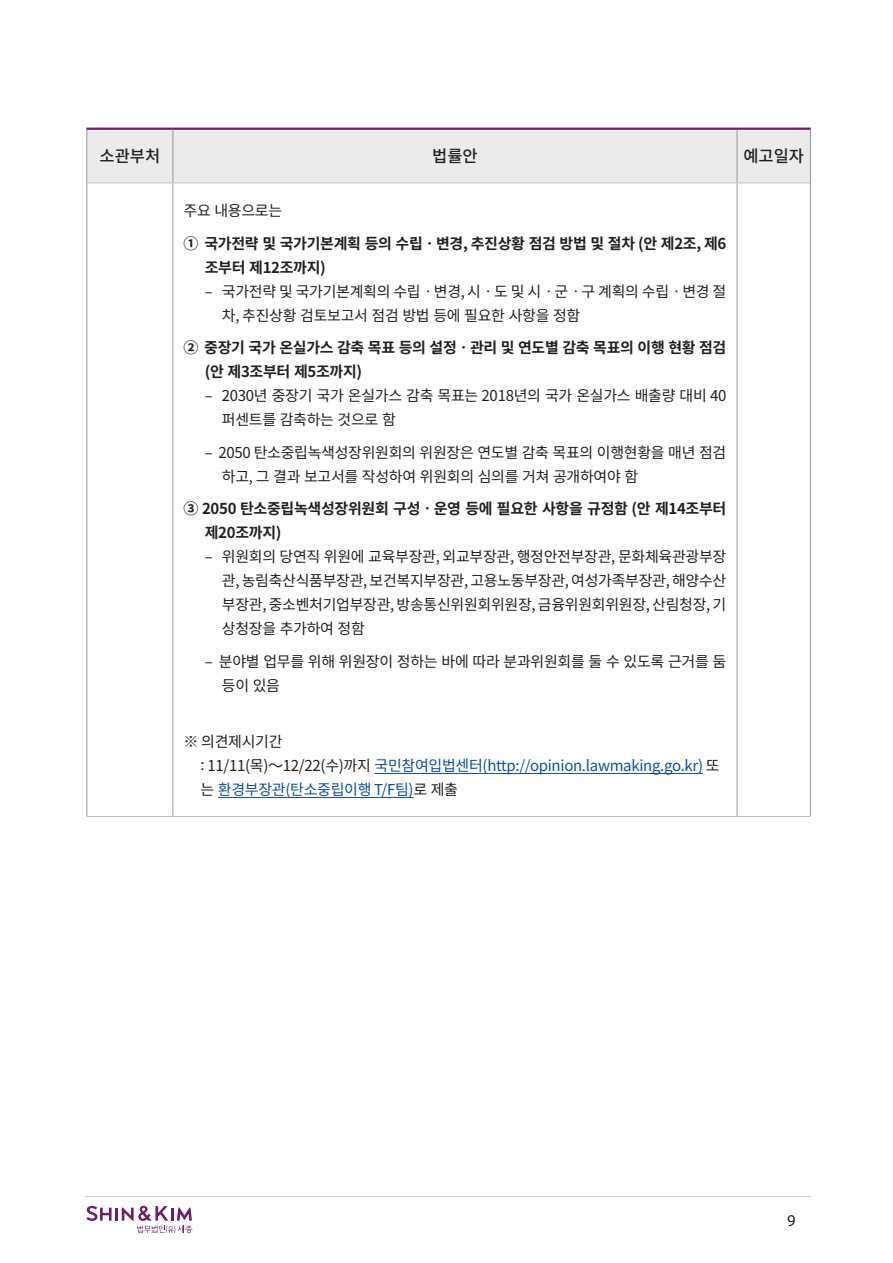
<style>
.page{position:relative;width:893px;height:1263px;background:#fff}
.page>*{position:absolute;margin:0;border:0;box-sizing:border-box;transform-origin:0 0}
.t1{font:500 16.5px "Noto Sans CJ Kkr";color:#231f20}
.t2{font:16.5px "Myriad Pro";color:#231f20}
.t3{font:15px/24px "Noto Sans CJ Kkr";letter-spacing:-.02em;color:#231f20}
.t4{font:700 15px/24px "Noto Sans CJ Kkr";letter-spacing:-.02em;color:#231f20}
.t5{font:15px/24px "Noto Sans CJ Kkr";letter-spacing:-.02em;color:#0e4d9d}
.s1{color:#231f20}
</style>
<div class="page">
<svg style="left:86px;top:1206px;width:107px;height:27px"></svg>
<hr style="left:85px;top:1196px;width:726px;height:1px;background:#d2d2d2">
<div style="left:87px;top:130px;width:723px;height:53px;background:#ebebec"></div>
<hr style="left:86px;top:816px;width:87px;height:1px;background:#bfbfbf">
<hr style="left:173px;top:816px;width:564px;height:1px;background:#bfbfbf">
<hr style="left:86px;top:128px;width:87px;height:2px;background:#6a2068">
<hr style="left:173px;top:128px;width:564px;height:2px;background:#6a2068">
<hr style="left:737px;top:128px;width:74px;height:2px;background:#6a2068">
<hr style="left:86px;top:130px;width:1px;height:53px;background:#939598">
<hr style="left:173px;top:130px;width:1px;height:53px;background:#939598">
<hr style="left:737px;top:130px;width:1px;height:53px;background:#939598">
<hr style="left:810px;top:130px;width:1px;height:53px;background:#939598">
<hr style="left:86px;top:183px;width:1px;height:633px;background:#939598">
<hr style="left:173px;top:183px;width:1px;height:633px;background:#939598">
<hr style="left:737px;top:183px;width:1px;height:633px;background:#939598">
<hr style="left:810px;top:183px;width:1px;height:633px;background:#939598">
<hr style="left:87px;top:183px;width:86px;height:1px;background:#bfbfbf">
<hr style="left:173px;top:183px;width:564px;height:1px;background:#bfbfbf">
<hr style="left:737px;top:183px;width:73px;height:1px;background:#bfbfbf">
<hr style="left:737px;top:816px;width:74px;height:1px;background:#bfbfbf">
<hr style="left:375px;top:773px;width:328px;height:1px;background:#0e4d9d">
<hr style="left:218px;top:797px;width:195px;height:1px;background:#0e4d9d">
<p class="t1" style="left:100px;top:147px;width:62px">소관부처</p>
<p class="t1" style="left:432px;top:147px;width:47px">법률안</p>
<p class="t1" style="left:743px;top:147px;width:62px">예고일자</p>
<p class="t3" style="left:184px;top:199px;width:100px">주요 내용으로는</p>
<p class="t4" style="left:205px;top:231px;width:523px;text-indent:-21px">① 국가전략 및 국가기본계획 등의 수립ㆍ변경, 추진상황 점검 방법 및 절차 (안 제2조, 제6 조부터 제12조까지)</p>
<p class="t3" style="left:222px;top:279px;width:506px;text-indent:-17px">– 국가전략 및 국가기본계획의 수립ㆍ변경, 시ㆍ도 및 시ㆍ군ㆍ구 계획의 수립ㆍ변경 절 차, 추진상황 검토보고서 점검 방법 등에 필요한 사항을 정함</p>
<p class="t4" style="left:205px;top:336px;width:523px;text-indent:-21px">② 중장기 국가 온실가스 감축 목표 등의 설정ㆍ관리 및 연도별 감축 목표의 이행 현황 점검 (안 제3조부터 제5조까지)</p>
<p class="t3" style="left:222px;top:384px;width:506px;text-indent:-17px">– 2030년 중장기 국가 온실가스 감축 목표는 2018년의 국가 온실가스 배출량 대비 40 퍼센트를 감축하는 것으로 함</p>
<p class="t3" style="left:222px;top:440px;width:506px;text-indent:-17px">– 2050 탄소중립녹색성장위원회의 위원장은 연도별 감축 목표의 이행현황을 매년 점검 하고, 그 결과 보고서를 작성하여 위원회의 심의를 거쳐 공개하여야 함</p>
<p class="t4" style="left:205px;top:497px;width:523px;text-indent:-21px">③ 2050 탄소중립녹색성장위원회 구성ㆍ운영 등에 필요한 사항을 규정함 (안 제14조부터 제20조까지)</p>
<p class="t3" style="left:222px;top:545px;width:506px;text-align:justify;text-indent:-17px">– 위원회의 당연직 위원에 교육부장관, 외교부장관, 행정안전부장관, 문화체육관광부장 관, 농림축산식품부장관, 보건복지부장관, 고용노동부장관, 여성가족부장관, 해양수산 부장관, 중소벤처기업부장관, 방송통신위원회위원장, 금융위원회위원장, 산림청장, 기 상청장을 추가하여 정함</p>
<p class="t3" style="left:222px;top:649px;width:506px;text-indent:-17px">– 분야별 업무를 위해 위원장이 정하는 바에 따라 분과위원회를 둘 수 있도록 근거를 둠 등이 있음</p>
<p class="t3" style="left:184px;top:730px;width:101px">※ 의견제시기간</p>
<p class="t5" style="left:201px;top:754px;width:521px"><span class="s1">: 11/11(목)～12/22(수)까지</span> 국민참여입법센터(http://opinion.lawmaking.go.kr) <span class="s1">또 는</span> 환경부장관(탄소중립이행 T/F팀)<span class="s1">로 제출</span></p>
<p class="t2" style="left:787px;top:1210px;width:10px">9</p>
</div>
